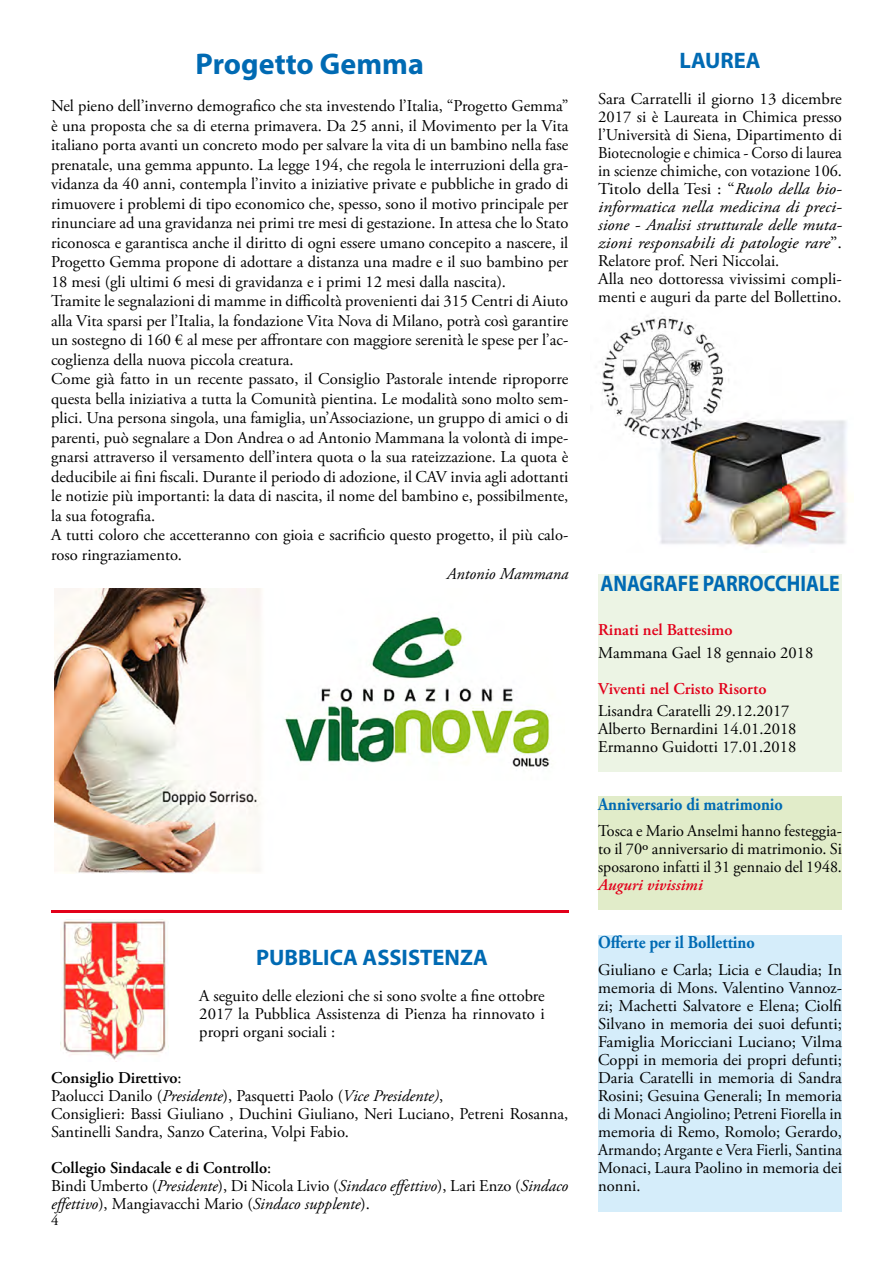
<style>
.page{position:relative;width:893px;height:1263px;background:#fff}
.page>*{position:absolute;margin:0;border:0;box-sizing:border-box;transform-origin:0 0}
.t1{font:700 30px "Myriad Pro";color:#006ab3}
.t2{font:700 22.5px "Myriad Pro";color:#006ab3}
.t3{font:700 22.5px "Myriad Pro";color:#006ab3;scale:.88 1}
.t4{font:700 18px "Adobe Garamond Pro";color:#006ab3;scale:.9 1}
.t5{font:16.5px/18px "Adobe Garamond Pro";color:#000}
.t6{font:600 16.5px "Adobe Garamond Pro";color:#e2001a}
.t7{font:italic 600 16.5px "Adobe Garamond Pro";color:#e2001a}
.t8{font:italic 16.5px "Adobe Garamond Pro";color:#000}
.t9{font:15px "Adobe Garamond Pro";color:#000}
.s1{font-weight:600}
.s2{font-style:italic}
</style>
<div class="page">
<img style="left:60px;top:919px;width:108px;height:141px">
<div style="left:598px;top:574px;width:244px;height:198px;background:#ecf4e4"></div>
<div style="left:598px;top:935px;width:244px;height:277px;background:#d5edfa"></div>
<div style="left:598px;top:797px;width:244px;height:113px;background:#e1ecc9"></div>
<img style="left:600px;top:313px;width:247px;height:234px">
<hr style="left:51px;top:910px;width:517px;height:2px;background:#e2001a">
<img style="left:55px;top:588px;width:496px;height:286px">
<h1 class="t1" style="left:196px;top:44px;width:230px">Progetto Gemma</h1>
<p class="t5" style="left:51px;top:97px;width:519px;line-height:19.5px">Nel pieno dell’inverno demografico che sta investendo l’Italia, “Progetto Gemma” è una proposta che sa di eterna primavera. Da 25 anni, il Movimento per la Vita italiano porta avanti un concreto modo per salvare la vita di un bambino nella fase prenatale, una gemma appunto. La legge 194, che regola le interruzioni della gra&shy;vidanza da 40 anni, contempla l’invito a iniziative private e pubbliche in grado di rimuovere i problemi di tipo economico che, spesso, sono il motivo principale per rinunciare ad una gravidanza nei primi tre mesi di gestazione. In attesa che lo Stato riconosca e garantisca anche il diritto di ogni essere umano concepito a nascere, il Progetto Gemma propone di adottare a distanza una madre e il suo bambino per 18 mesi (gli ultimi 6 mesi di gravidanza e i primi 12 mesi dalla nascita).<br>Tramite le segnalazioni di mamme in difficoltà provenienti dai 315 Centri di Aiuto alla Vita sparsi per l’Italia, la fondazione Vita Nova di Milano, potrà così garantire un sostegno di 160 € al mese per affrontare con maggiore serenità le spese per l’ac&shy;coglienza della nuova piccola creatura.<br>Come già fatto in un recente passato, il Consiglio Pastorale intende riproporre questa bella iniziativa a tutta la Comunità pientina. Le modalità sono molto sem&shy;plici. Una persona singola, una famiglia, un’Associazione, un gruppo di amici o di parenti, può segnalare a Don Andrea o ad Antonio Mammana la volontà di impe&shy;gnarsi attraverso il versamento dell’intera quota o la sua rateizzazione. La quota è deducibile ai fini fiscali. Durante il periodo di adozione, il CAV invia agli adottanti le notizie più importanti: la data di nascita, il nome del bambino e, possibilmente, la sua fotografia.<br>A tutti coloro che accetteranno con gioia e sacrificio questo progetto, il più calo&shy;roso ringraziamento.</p>
<p class="t8" style="left:447px;top:564px;width:123px">Antonio Mammana</p>
<h2 class="t2" style="left:256px;top:943px;width:233px">PUBBLICA ASSISTENZA</h2>
<p class="t5" style="left:199px;top:988px;width:347px;text-align:justify">A seguito delle elezioni che si sono svolte a fine ottobre 2017 la Pubblica Assistenza di Pienza ha rinnovato i propri organi sociali :</p>
<p class="t5" style="left:51px;top:1069px;width:519px"><span class="s1">Consiglio Direttivo</span>:<br>Paolucci Danilo (<span class="s2">Presidente</span>), Pasquetti Paolo (<span class="s2">Vice Presidente)</span>,<br>Consiglieri: Bassi Giuliano , Duchini Giuliano, Neri Luciano, Petreni Rosanna, Santinelli Sandra, Sanzo Caterina, Volpi Fabio.</p>
<p class="t5" style="left:51px;top:1159px;width:519px"><span class="s1">Collegio Sindacale e di Controllo</span>:<br>Bindi Umberto (<span class="s2">Presidente</span>), Di Nicola Livio (<span class="s2">Sindaco effettivo</span>), Lari Enzo (<span class="s2">Sindaco effettivo</span>), Mangiavacchi Mario (<span class="s2">Sindaco supplente</span>).</p>
<p class="t9" style="left:51px;top:1211px;width:9px">4</p>
<h2 class="t2" style="left:679px;top:46px;width:83px">LAUREA</h2>
<p class="t5" style="left:598px;top:90px;width:245px">Sara Carratelli il giorno 13 dicembre 2017 si è Laureata in Chimica presso l’Università di Siena, Dipartimento di Biotecnologie e chimica - Corso di laurea in scienze chimiche, con votazione 106.<br>Titolo della Tesi : “<span class="s2">Ruolo della bio&shy;informatica nella medicina di preci&shy;sione - Analisi strutturale delle muta&shy;zioni responsabili di patologie rare</span>”.<br>Relatore prof. Neri Niccolai.<br>Alla neo dottoressa vivissimi compli&shy;menti e auguri da parte del Bollettino.</p>
<h2 class="t3" style="left:600px;top:569px;width:274px">ANAGRAFE PARROCCHIALE</h2>
<p class="t6" style="left:598px;top:621px;width:136px">Rinati nel Battesimo</p>
<p class="t5" style="left:598px;top:644px;width:217px">Mammana Gael 18 gennaio 2018</p>
<p class="t6" style="left:598px;top:679px;width:170px">Viventi nel Cristo Risorto</p>
<p class="t5" style="left:598px;top:702px;width:200px">Lisandra Caratelli 29.12.2017<br>Alberto Bernardini 14.01.2018<br>Ermanno Guidotti 17.01.2018</p>
<p class="t4" style="left:598px;top:794px;width:207px">Anniversario di matrimonio</p>
<p class="t5" style="left:598px;top:823px;width:245px;text-align:justify">Tosca e Mario Anselmi hanno festeggia&shy;to il 70º anniversario di matrimonio. Si sposarono infatti il 31 gennaio del 1948.</p>
<p class="t7" style="left:598px;top:876px;width:106px">Auguri vivissimi</p>
<p class="t4" style="left:598px;top:932px;width:176px">Offerte per il Bollettino</p>
<p class="t5" style="left:598px;top:961px;width:245px;text-align:justify">Giuliano e Carla; Licia e Claudia; In memoria di Mons. Valentino Vannoz&shy;zi; Machetti Salvatore e Elena; Ciolfi Silvano in memoria dei suoi defunti; Famiglia Moricciani Luciano; Vilma Coppi in memoria dei propri defunti; Daria Caratelli in memoria di Sandra Rosini; Gesuina Generali; In memoria di Monaci Angiolino; Petreni Fiorella in memoria di Remo, Romolo; Gerardo, Armando; Argante e Vera Fierli, Santina Monaci, Laura Paolino in memoria dei nonni.</p>
</div>
